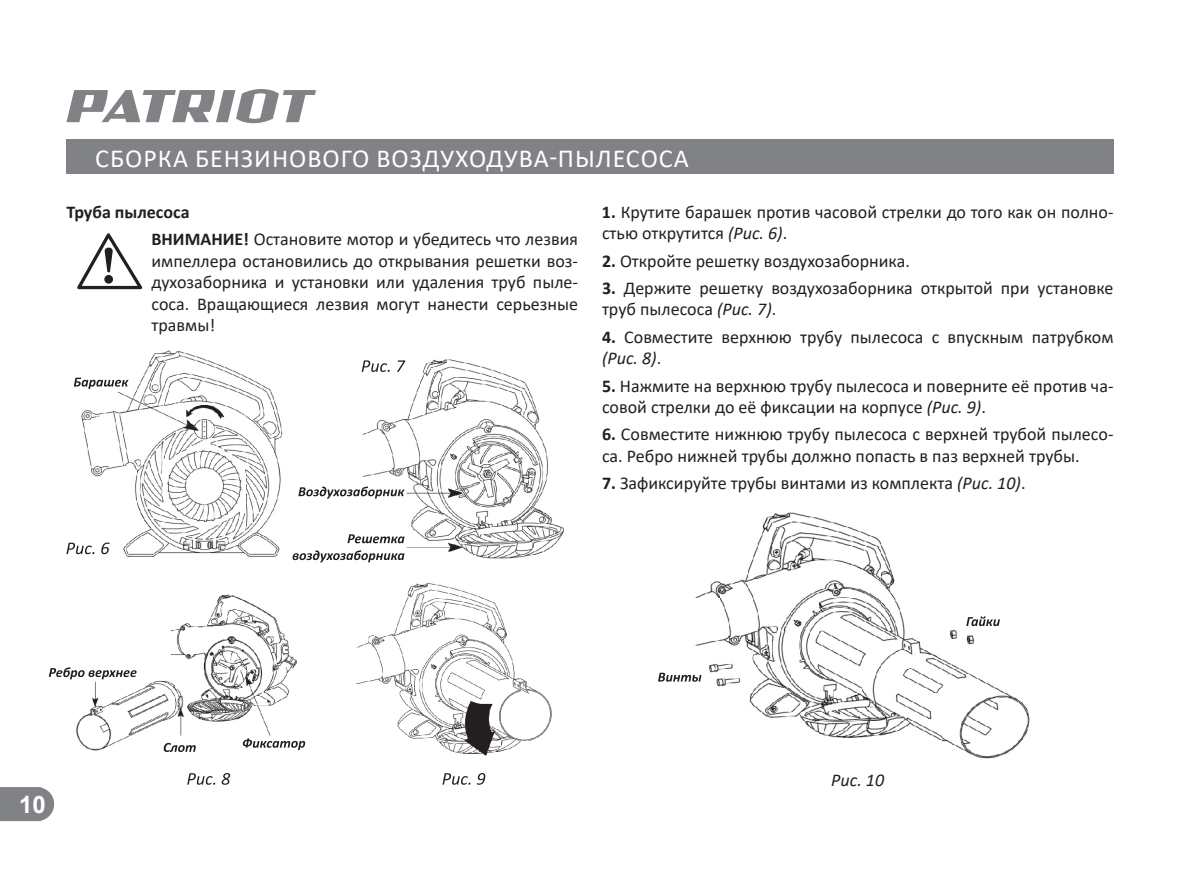
<style>
.page{position:relative;width:1181px;height:871px;background:#fff}
.page>*{position:absolute;margin:0;border:0;box-sizing:border-box;transform-origin:0 0}
.t1{font:26px "Calibri";letter-spacing:.04em;color:#fff}
.t2{font:700 24px "Arial";color:#fff}
.t3{font:18px/21.6px "Calibri";color:#231f20}
.t4{font:italic 18px "Calibri";color:#231f20}
.s1{font-weight:700}
.s2{font-style:italic}
</style>
<div class="page">
<svg style="left:0;top:787px;width:54px;height:34px;background:#888a8d"></svg>
<svg style="left:66px;top:89px;width:250px;height:34px"></svg>
<div style="left:66px;top:140px;width:1047px;height:34px;background:#808285"></div>
<svg style="left:77px;top:233px;width:66px;height:56px"></svg>
<img style="left:73px;top:350px;width:210px;height:207px">
<img style="left:347px;top:359px;width:217px;height:204px">
<img style="left:70px;top:594px;width:236px;height:157px">
<img style="left:356px;top:583px;width:196px;height:173px">
<img style="left:695px;top:512px;width:335px;height:247px">
<svg style="left:74px;top:378px;width:54px;height:11px"></svg>
<svg style="left:298px;top:486px;width:106px;height:13px"></svg>
<svg style="left:292px;top:550px;width:112px;height:12px"></svg>
<svg style="left:347px;top:534px;width:57px;height:9px"></svg>
<svg style="left:49px;top:667px;width:88px;height:12px"></svg>
<svg style="left:243px;top:738px;width:62px;height:12px"></svg>
<svg style="left:164px;top:743px;width:32px;height:9px"></svg>
<svg style="left:966px;top:616px;width:33px;height:10px"></svg>
<svg style="left:658px;top:673px;width:43px;height:9px"></svg>
<svg style="left:66px;top:542px;width:44px;height:12px"></svg>
<svg style="left:187px;top:773px;width:43px;height:12px"></svg>
<svg style="left:362px;top:360px;width:43px;height:12px"></svg>
<svg style="left:442px;top:773px;width:43px;height:12px"></svg>
<h1 class="t1" style="left:95px;top:140px;width:595px">СБОРКА БЕНЗИНОВОГО ВОЗДУХОДУВА-ПЫЛЕСОСА</h1>
<p class="t3" style="left:151px;top:198px;width:428px;line-height:27.2px;text-indent:-85px"><span class="s1">Труба пылесоса<br>ВНИМАНИЕ!</span> Остановите мотор и убедитесь что лезвия</p>
<p class="t3" style="left:151px;top:249px;width:428px;text-align:justify">импеллера остановились до открывания решетки воз&shy;духозаборника и установки или удаления труб пыле&shy;соса. Вращающиеся лезвия могут нанести серьезные травмы!</p>
<p class="t3" style="left:602px;top:200px;width:513px"><span class="s1">1.</span> Крутите барашек против часовой стрелки до того как он полно&shy;стью открутится <span class="s2">(Рис. 6)</span>.</p>
<p class="t3" style="left:602px;top:249px;width:309px"><span class="s1">2.</span> Откройте решетку воздухозаборника.</p>
<p class="t3" style="left:602px;top:276px;width:513px"><span class="s1">3.</span> Держите решетку воздухозаборника открытой при установке труб пылесоса <span class="s2">(Рис. 7)</span>.</p>
<p class="t3" style="left:602px;top:325px;width:513px"><span class="s1">4.</span> Совместите верхнюю трубу пылесоса с впускным патрубком <span class="s2">(Рис. 8)</span>.</p>
<p class="t3" style="left:602px;top:374px;width:513px"><span class="s1">5.</span> Нажмите на верхнюю трубу пылесоса и поверните её против ча&shy;совой стрелки до её фиксации на корпусе <span class="s2">(Рис. 9)</span>.</p>
<p class="t3" style="left:602px;top:423px;width:513px"><span class="s1">6.</span> Совместите нижнюю трубу пылесоса с верхней трубой пылесо&shy;са. Ребро нижней трубы должно попасть в паз верхней трубы.</p>
<p class="t3" style="left:602px;top:472px;width:425px"><span class="s1">7.</span> Зафиксируйте трубы винтами из комплекта <span class="s2">(Рис. 10)</span>.</p>
<h2 class="t2" style="left:19px;top:787px;width:28px">10</h2>
<p class="t4" style="left:831px;top:767px;width:54px">Рис. 10</p>
</div>
